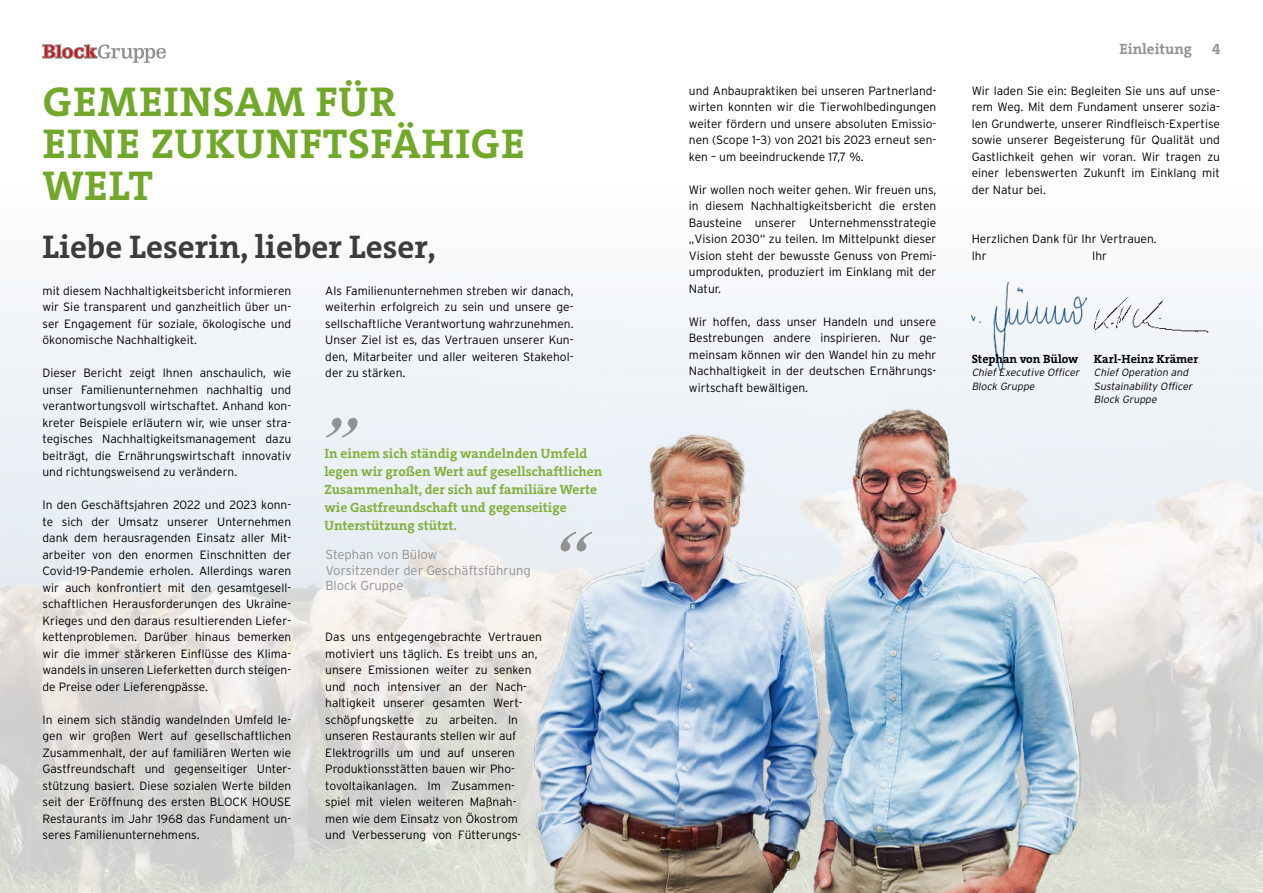
<style>
.page{position:relative;width:1263px;height:893px;background:#fff}
.page>*{position:absolute;margin:0;border:0;box-sizing:border-box;transform-origin:0 0}
.t1{font:italic 700 62.55px "Times";color:#929292}
.t2{font:700 42px/42px "The Serif C5";letter-spacing:.02em;color:#71a829}
.t3{font:700 33px "The Serif C5";color:#3c3c3b}
.t4{font:700 15px "The Serif C5";color:#929292}
.t5{font:700 13.5px/18px "The Serif C5";color:#83af3c}
.t6{font:300 13.05px/15.6px "Interstate";color:#929292}
.t7{font:300 12px/16.5px "Interstate";color:#000;text-align:justify}
.t8{font:700 12px "The Serif C5";color:#000}
.t9{font:italic 300 10.5px/13.5px "Interstate";color:#000}
</style>
<div class="page">
<img style="left:0;top:296px;width:1263px;height:597px">
<svg style="left:43px;top:45px;width:123px;height:18px"></svg>
<img style="left:530px;top:406px;width:550px;height:487px">
<img style="left:972px;top:282px;width:114px;height:88px">
<img style="left:1094px;top:296px;width:117px;height:42px">
<h2 class="t2" style="left:43px;top:81px;width:483px">GEMEINSAM FÜR<br>EINE ZUKUNFTSFÄHIGE<br>WELT</h2>
<h3 class="t3" style="left:43px;top:226px;width:395px">Liebe Leserin, lieber Leser,</h3>
<p class="t7" style="left:43px;top:282px;width:250px">mit diesem Nachhaltigkeitsbericht informieren wir Sie transparent und ganzheitlich über un&shy;ser Engagement für soziale, ökologische und ökonomische Nachhaltigkeit.</p>
<p class="t7" style="left:43px;top:364px;width:250px">Dieser Bericht zeigt Ihnen anschaulich, wie unser Familienunternehmen nachhaltig und verantwortungsvoll wirtschaftet. Anhand kon&shy;kreter Beispiele erläutern wir, wie unser stra&shy;tegisches Nachhaltigkeitsmanagement dazu beiträgt, die Ernährungswirtschaft innovativ und richtungsweisend zu verändern.</p>
<p class="t7" style="left:43px;top:496px;width:250px">In den Geschäftsjahren 2022 und 2023 konn&shy;te sich der Umsatz unserer Unternehmen dank dem herausragenden Einsatz aller Mit&shy;arbeiter von den enormen Einschnitten der Covid-19-Pandemie erholen. Allerdings waren wir auch konfrontiert mit den gesamtgesell&shy;schaftlichen Herausforderungen des Ukraine-Krieges und den daraus resultierenden Liefer&shy;kettenproblemen. Darüber hinaus bemerken wir die immer stärkeren Einflüsse des Klima&shy;wandels in unseren Lieferketten durch steigen&shy;de Preise oder Lieferengpässe.</p>
<p class="t7" style="left:43px;top:711px;width:250px">In einem sich ständig wandelnden Umfeld le&shy;gen wir großen Wert auf gesellschaftlichen Zusammenhalt, der auf familiären Werten wie Gastfreundschaft und gegenseitiger Unter&shy;stützung basiert. Diese sozialen Werte bilden seit der Eröffnung des ersten BLOCK HOUSE Restaurants im Jahr 1968 das Fundament un&shy;seres Familienunternehmens.</p>
<p class="t7" style="left:325px;top:282px;width:250px">Als Familienunternehmen streben wir danach, weiterhin erfolgreich zu sein und unsere ge&shy;sellschaftliche Verantwortung wahrzunehmen.<br>Unser Ziel ist es, das Vertrauen unserer Kun&shy;den, Mitarbeiter und aller weiteren Stakehol&shy;der zu stärken.</p>
<h1 class="t1" style="left:324px;top:381px;width:33px">”</h1>
<p class="t5" style="left:324px;top:444px;width:279px">In einem sich ständig wandelnden Umfeld legen wir großen Wert auf gesellschaftlichen Zusammenhalt, der sich auf familiäre Werte wie Gastfreundschaft und gegenseitige Unterstützung stützt.</p>
<h1 class="t1" style="left:558px;top:495px;width:33px">“</h1>
<p class="t6" style="left:325px;top:546px;width:207px">Stephan von Bülow<br>Vorsitzender der Geschäftsführung<br>Block Gruppe</p>
<p class="t7" style="left:325px;top:628px;width:218px;text-align:left">Das uns entgegengebrachte Vertrauen motiviert uns täglich. Es treibt uns an, unsere Emissionen weiter zu senken und noch intensiver an der Nach&shy;haltigkeit unserer gesamten Wert&shy;schöpfungskette zu arbeiten. In unseren Restaurants stellen wir auf Elektrogrills um und auf unseren Produktionsstätten bauen wir Pho&shy;tovoltaikanlagen. Im Zusammen&shy;spiel mit vielen weiteren Maßnah&shy;men wie dem Einsatz von Ökostrom<br>und Verbesserung von Fütterungs-</p>
<p class="t7" style="left:689px;top:82px;width:249px">und Anbaupraktiken bei unseren Partnerland&shy;wirten konnten wir die Tierwohlbedingungen weiter fördern und unsere absoluten Emissio&shy;nen (Scope 1–3) von 2021 bis 2023 erneut sen&shy;ken – um beeindruckende 17,7 %.</p>
<p class="t7" style="left:689px;top:181px;width:249px">Wir wollen noch weiter gehen. Wir freuen uns, in diesem Nachhaltigkeitsbericht die ersten Bausteine unserer Unternehmensstrategie „Vision 2030“ zu teilen. Im Mittelpunkt dieser Vision steht der bewusste Genuss von Premi&shy;umprodukten, produziert im Einklang mit der Natur.</p>
<p class="t7" style="left:689px;top:313px;width:249px">Wir hoffen, dass unser Handeln und unsere Bestrebungen andere inspirieren. Nur ge&shy;meinsam können wir den Wandel hin zu mehr Nachhaltigkeit in der deutschen Ernährungs&shy;wirtschaft bewältigen.</p>
<p class="t4" style="left:1119px;top:39px;width:74px">Einleitung</p>
<p class="t4" style="left:1212px;top:39px;width:10px">4</p>
<p class="t7" style="left:972px;top:82px;width:250px">Wir laden Sie ein: Begleiten Sie uns auf unse&shy;rem Weg. Mit dem Fundament unserer sozia&shy;len Grundwerte, unserer Rindfleisch-Expertise sowie unserer Begeisterung für Qualität und Gastlichkeit gehen wir voran. Wir tragen zu einer lebenswerten Zukunft im Einklang mit der Natur bei.</p>
<p class="t7" style="left:972px;top:231px;width:187px">Herzlichen Dank für Ihr Vertrauen.<br>Ihr</p>
<p class="t7" style="left:1092px;top:247px;width:16px">Ihr</p>
<p class="t8" style="left:972px;top:351px;width:108px">Stephan von Bülow</p>
<p class="t9" style="left:972px;top:366px;width:111px">ChiefExecutive Officer<br>Block Gruppe</p>
<p class="t8" style="left:1094px;top:351px;width:106px">Karl-Heinz Krämer</p>
<p class="t9" style="left:1094px;top:366px;width:102px">ChiefOperation and<br>Sustainability Officer<br>Block Gruppe</p>
</div>
